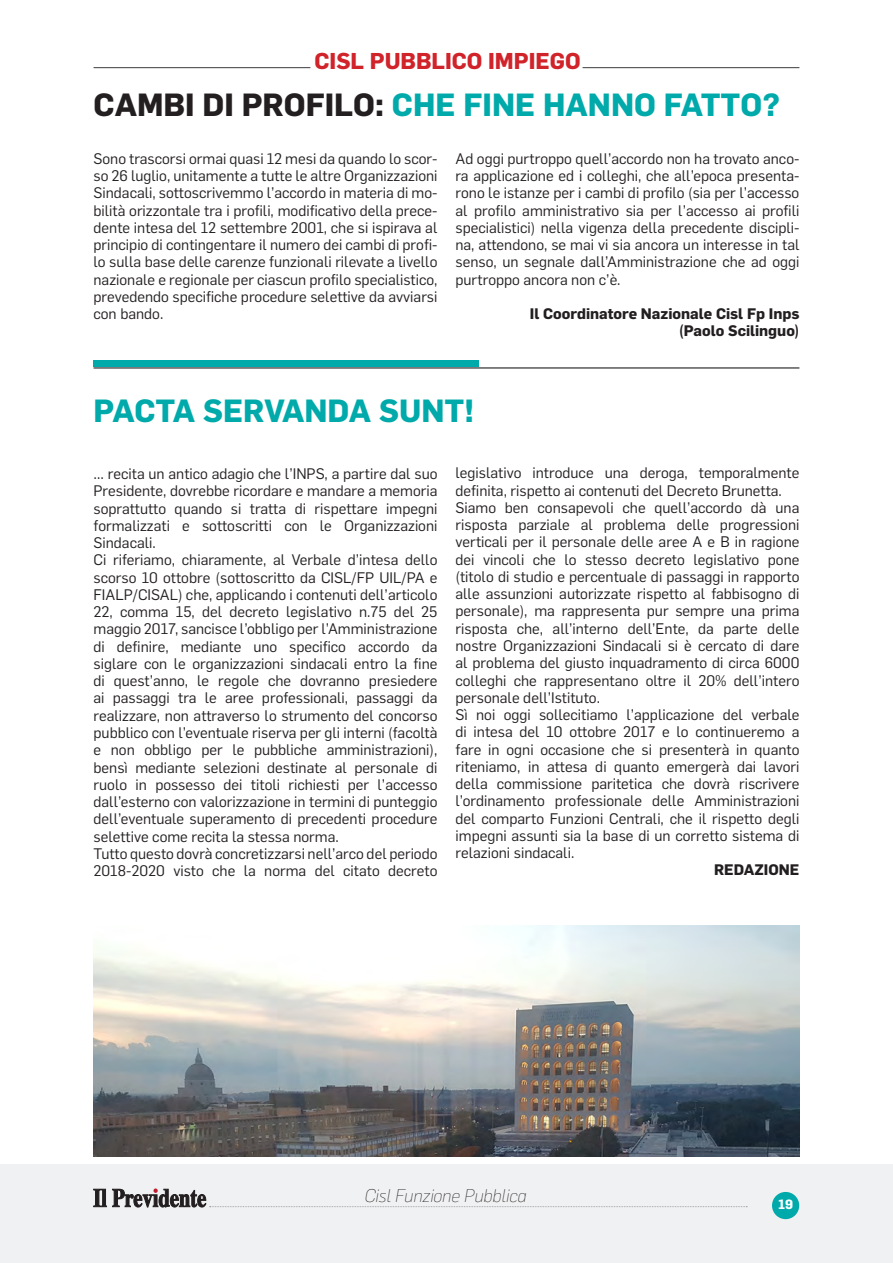
<style>
.page{position:relative;width:893px;height:1263px;background:#fff}
.page>*{position:absolute;margin:0;border:0;box-sizing:border-box;transform-origin:0 0}
.t1{font:700 31.5px "Flama";color:#00a9aa}
.t2{font:700 22.5px "Flama";color:#d1232a}
.t3{font:italic 200 18px "Flama";color:#231f20}
.t4{font:15px/17.2px "Flama";color:#231f20;text-align:justify}
.t5{font:700 15px "Flama";color:#231f20}
.t6{font:700 13.2px "Flama";color:#fff}
.s1{color:#231f20}
</style>
<div class="page">
<div style="left:0;top:1164px;width:893px;height:99px;background:#f0f1f2"></div>
<div style="left:772px;top:1192px;width:27px;height:27px;background:#00a9aa;border-radius:50%"></div>
<svg style="left:93px;top:1189px;width:654px;height:18px"></svg>
<hr style="left:94px;top:67px;width:216px;height:1px;background:#3c3c3d">
<hr style="left:583px;top:67px;width:216px;height:1px;background:#3c3c3d">
<hr style="left:94px;top:367px;width:705px;height:2px;background:#57585a">
<div style="left:94px;top:360px;width:385px;height:7px;background:#00a9aa"></div>
<img style="left:94px;top:926px;width:705px;height:231px">
<p class="t2" style="left:314px;top:48px;width:268px">CISL PUBBLICO IMPIEGO</p>
<p class="t1" style="left:94px;top:86px;width:688px"><span class="s1">CAMBI DI PROFILO:</span> CHE FINE HANNO FATTO?</p>
<p class="t4" style="left:94px;top:149px;width:345px">Sono trascorsi ormai quasi 12 mesi da quando lo scor&shy;so 26 luglio, unitamente a tutte le altre Organizzazioni Sindacali, sottoscrivemmo l’accordo in materia di mo&shy;bilità orizzontale tra i profili, modificativo della prece&shy;dente intesa del 12 settembre 2001, che si ispirava al principio di contingentare il numero dei cambi di profi&shy;lo sulla base delle carenze funzionali rilevate a livello nazionale e regionale per ciascun profilo specialistico, prevedendo specifiche procedure selettive da avviarsi con bando.</p>
<p class="t4" style="left:455px;top:149px;width:345px">Ad oggi purtroppo quell’accordo non ha trovato anco&shy;ra applicazione ed i colleghi, che all’epoca presenta&shy;rono le istanze per i cambi di profilo (sia per l’accesso al profilo amministrativo sia per l’accesso ai profili specialistici) nella vigenza della precedente discipli&shy;na, attendono, se mai vi sia ancora un interesse in tal senso, un segnale dall’Amministrazione che ad oggi purtroppo ancora non c’è.</p>
<p class="t5" style="left:530px;top:305px;width:271px">Il Coordinatore Nazionale Cisl Fp Inps</p>
<p class="t5" style="left:679px;top:322px;width:122px">(Paolo Scilinguo)</p>
<p class="t1" style="left:94px;top:392px;width:382px">PACTA SERVANDA SUNT!</p>
<p class="t4" style="left:94px;top:464px;width:345px">… recita un antico adagio che l’INPS, a partire dal suo Presidente, dovrebbe ricordare e mandare a memoria soprattutto quando si tratta di rispettare impegni formalizzati e sottoscritti con le Organizzazioni Sindacali.</p>
<p class="t4" style="left:94px;top:551px;width:345px">Ci riferiamo, chiaramente, al Verbale d’intesa dello scorso 10 ottobre (sottoscritto da CISL/FP UIL/PA e FIALP/CISAL) che, applicando i contenuti dell’articolo 22, comma 15, del decreto legislativo n.75 del 25 maggio 2017, sancisce l’obbligo per l’Amministrazione di definire, mediante uno specifico accordo da siglare con le organizzazioni sindacali entro la fine di quest’anno, le regole che dovranno presiedere ai passaggi tra le aree professionali, passaggi da realizzare, non attraverso lo strumento del concorso pubblico con l’eventuale riserva per gli interni (facoltà e non obbligo per le pubbliche amministrazioni), bensì mediante selezioni destinate al personale di ruolo in possesso dei titoli richiesti per l’accesso dall’esterno con valorizzazione in termini di punteggio dell’eventuale superamento di precedenti procedure selettive come recita la stessa norma.</p>
<p class="t4" style="left:94px;top:844px;width:345px">Tutto questo dovrà concretizzarsi nell’arco del periodo<br>2018-2020 visto che la norma del citato decreto</p>
<p class="t4" style="left:455px;top:464px;width:345px">legislativo introduce una deroga, temporalmente definita, rispetto ai contenuti del Decreto Brunetta.</p>
<p class="t4" style="left:455px;top:498px;width:345px">Siamo ben consapevoli che quell’accordo dà una risposta parziale al problema delle progressioni verticali per il personale delle aree A e B in ragione dei vincoli che lo stesso decreto legislativo pone (titolo di studio e percentuale di passaggi in rapporto alle assunzioni autorizzate rispetto al fabbisogno di personale), ma rappresenta pur sempre una prima risposta che, all’interno dell’Ente, da parte delle nostre Organizzazioni Sindacali si è cercato di dare al problema del giusto inquadramento di circa 6000 colleghi che rappresentano oltre il 20% dell’intero personale dell’Istituto.</p>
<p class="t4" style="left:455px;top:705px;width:345px">Sì noi oggi sollecitiamo l’applicazione del verbale di intesa del 10 ottobre 2017 e lo continueremo a fare in ogni occasione che si presenterà in quanto riteniamo, in attesa di quanto emergerà dai lavori della commissione paritetica che dovrà riscrivere l’ordinamento professionale delle Amministrazioni del comparto Funzioni Centrali, che il rispetto degli impegni assunti sia la base di un corretto sistema di relazioni sindacali.</p>
<p class="t5" style="left:714px;top:861px;width:87px">REDAZIONE</p>
<p class="t3" style="left:364px;top:1184px;width:163px">Cisl Funzione Pubblica</p>
<p class="t6" style="left:778px;top:1196px;width:17px">19</p>
</div>
